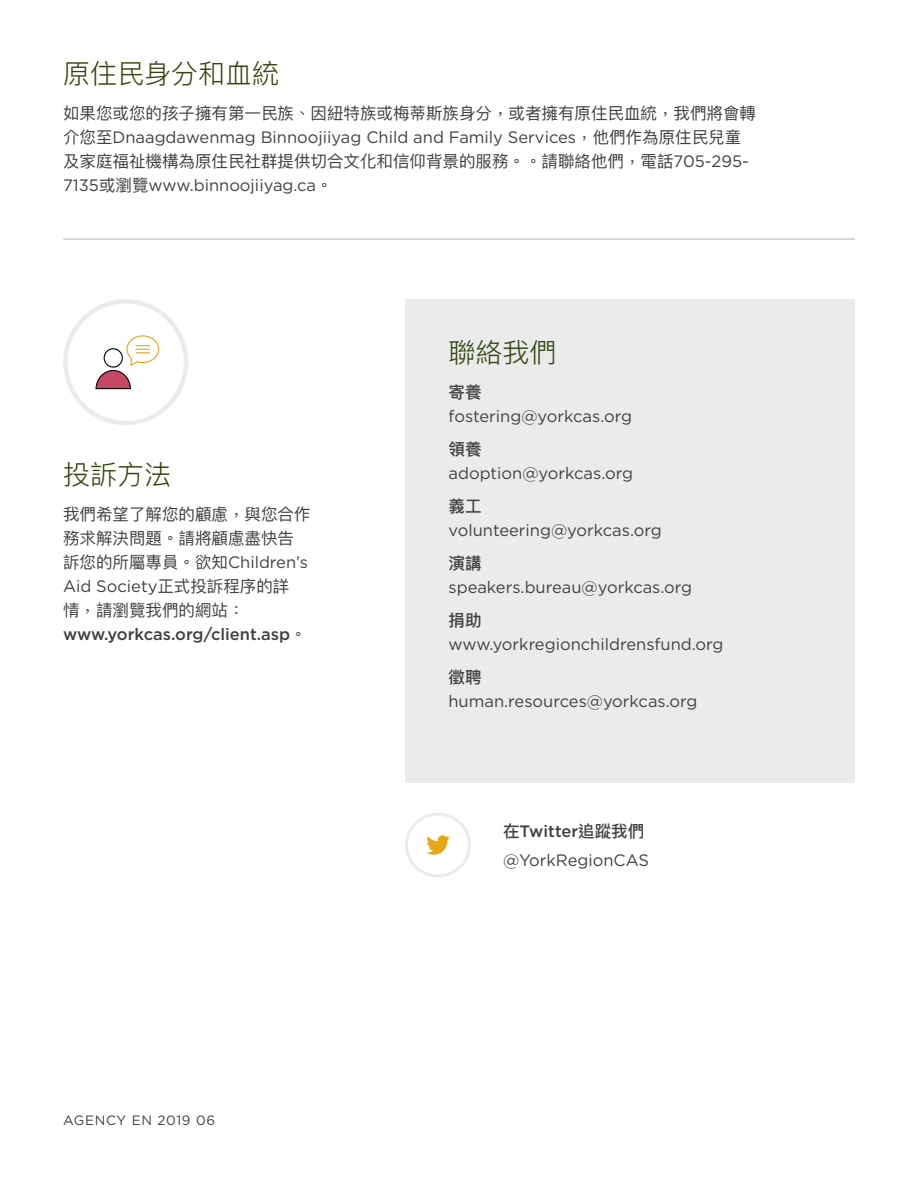
<style>
.page{position:relative;width:918px;height:1188px;background:#fff}
.page>*{position:absolute;margin:0;border:0;box-sizing:border-box;transform-origin:0 0}
.t1{font:300 27px "Ping Fang HK";color:#34460e}
.t2{font:16.5px/28.5px "Gotham";color:#414042}
.t3{font:16.5px/24px "Ping Fang HK";color:#414042}
.t4{font:500 16.5px "Gotham";color:#414042}
.t5{font:500 16.5px "Ping Fang HK";color:#414042}
.t6{font:13.5px "Gotham";letter-spacing:.05em;color:#414042}
.s1{font-family:"Ping Fang HK"}
.s2{font-family:"Gotham"}
.s3{font-family:"Ping Fang HK";font-weight:400}
.s4{font-family:"Ping Fang HK";font-weight:500}
.s5{font-weight:500}
</style>
<div class="page">
<hr style="left:63px;top:239px;width:792px;height:1px;background:#b1b4b6">
<svg style="left:96px;top:335px;width:63px;height:54px"></svg>
<div style="left:63px;top:299px;width:125px;height:126px;border:4px solid #ebebec;border-radius:50%"></div>
<div style="left:405px;top:299px;width:450px;height:484px;background:#ebebec"></div>
<svg style="left:426px;top:835px;width:24px;height:20px"></svg>
<div style="left:405px;top:813px;width:66px;height:65px;border:3px solid #ebebec;border-radius:50%"></div>
<h1 class="t1" style="left:63px;top:56px;width:217px">原住民身分和血統</h1>
<p class="t3" style="left:63px;top:101px;width:694px">如果您或您的孩子擁有第一民族、因紐特族或梅蒂斯族身分，或者擁有原住民血統，我們將會轉</p>
<p class="t2" style="left:63px;top:122px;width:680px"><span class="s1">介您至</span>Dnaagdawenmag Binnoojiiyag Child and Family Services<span class="s1">，他們作為原住民兒童</span></p>
<p class="t3" style="left:63px;top:149px;width:687px">及家庭福祉機構為原住民社群提供切合文化和信仰背景的服務。。請聯絡他們，電話<span class="s2">705-295-</span></p>
<p class="t2" style="left:63px;top:170px;width:271px">7135<span class="s1">或瀏覽</span>www.binnoojiiyag.ca<span class="s1">。</span></p>
<h1 class="t1" style="left:63px;top:458px;width:109px">投訴方法</h1>
<p class="t3" style="left:63px;top:502px;width:249px">我們希望了解您的顧慮，與您合作務求解決問題。請將顧慮盡快告訴您的所屬專員。欲知<span class="s2">Children’s</span></p>
<p class="t2" style="left:63px;top:572px;width:228px">Aid Society<span class="s1">正式投訴程序的詳</span></p>
<p class="t3" style="left:63px;top:598px;width:183px">情，請瀏覽我們的網站：</p>
<p class="t4" style="left:63px;top:624px;width:245px">www.yorkcas.org/client.asp<span class="s3">。</span></p>
<p class="t6" style="left:63px;top:1112px;width:154px">AGENCY EN 2019 06</p>
<h1 class="t1" style="left:448px;top:336px;width:109px">聯絡我們</h1>
<p class="t5" style="left:448px;top:382px;width:34px">寄養</p>
<p class="t2" style="left:448px;top:402px;width:185px">fostering@yorkcas.org</p>
<p class="t5" style="left:448px;top:439px;width:34px">領養</p>
<p class="t2" style="left:448px;top:459px;width:186px">adoption@yorkcas.org</p>
<p class="t5" style="left:448px;top:496px;width:34px">義工</p>
<p class="t2" style="left:448px;top:516px;width:215px">volunteering@yorkcas.org</p>
<p class="t5" style="left:448px;top:553px;width:34px">演講</p>
<p class="t2" style="left:448px;top:573px;width:245px">speakers.bureau@yorkcas.org</p>
<p class="t5" style="left:448px;top:610px;width:34px">捐助</p>
<p class="t2" style="left:448px;top:630px;width:277px">www.yorkregionchildrensfund.org</p>
<p class="t5" style="left:448px;top:667px;width:34px">徵聘</p>
<p class="t2" style="left:448px;top:687px;width:250px">human.resources@yorkcas.org</p>
<p class="t2" style="left:503px;top:817px;width:148px"><span class="s4">在</span><span class="s5">Twitter</span><span class="s4">追蹤我們</span>@YorkRegionCAS</p>
</div>
